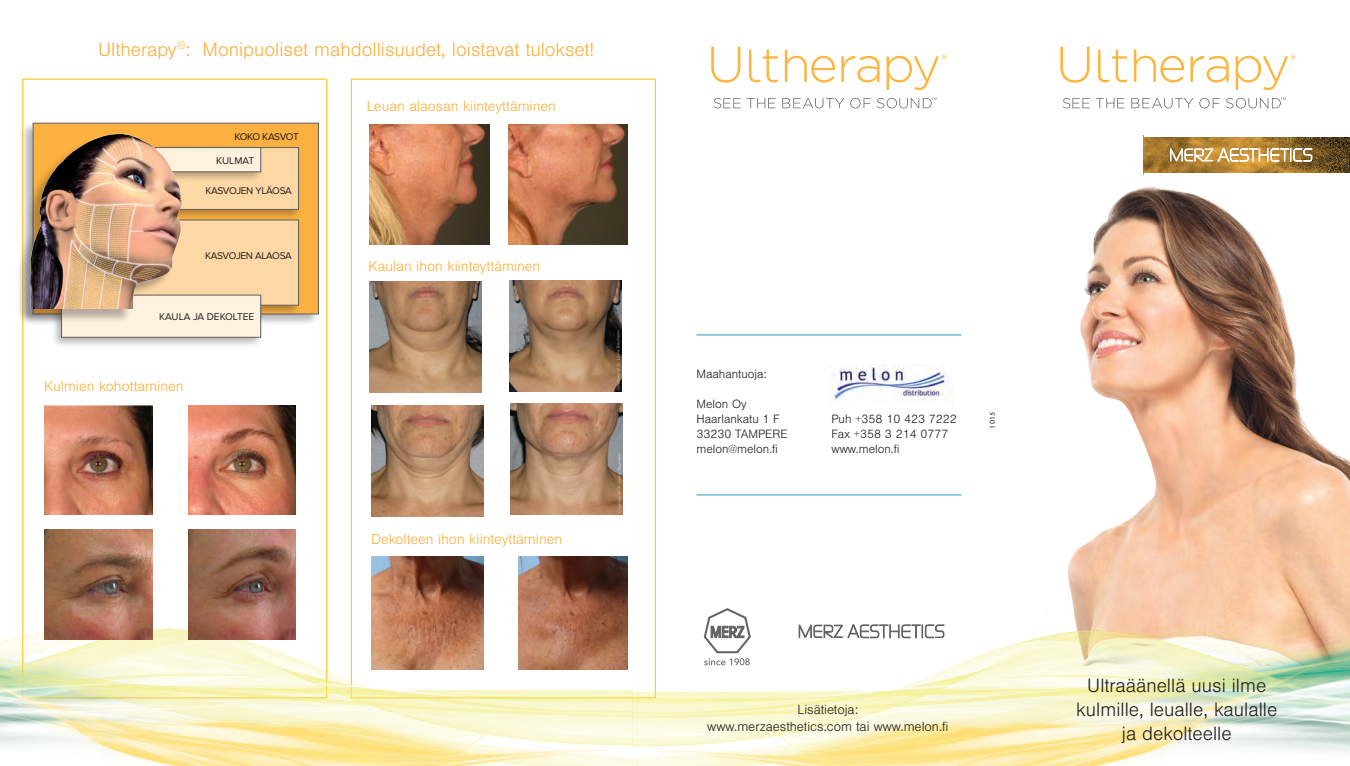
<style>
.page{position:relative;width:1350px;height:766px;background:#fff}
.page>*{position:absolute;margin:0;border:0;box-sizing:border-box;transform-origin:0 0}
.t1{font:300 20px/24px "Nimbus San";color:#231f20;text-align:center}
.t2{font:300 20px "Nimbus San";color:#fbb03f}
.t3{font:300 15px "Nimbus San";color:#fbb03f}
.t4{font:300 13.75px/16.5px "Nimbus San";color:#231f20;text-align:center}
.t5{font:300 12.5px "Nimbus San";color:#231f20}
.t6{font:10.12px "Proxima Nova";letter-spacing:-.03em;color:#231f20}
.t7{font:10.12px "Proxima Nova";color:#231f20}
.t8{font:7.5px "Tw Cen";color:#231f20}
</style>
<div class="page">
<img style="left:1067px;top:173px;width:283px;height:411px">
<img style="left:831px;top:364px;width:122px;height:37px">
<hr style="left:696px;top:334px;width:266px;height:1px;background:#50aeca">
<hr style="left:696px;top:494px;width:266px;height:1px;background:#50aeca">
<svg style="left:714px;top:98px;width:27px;height:10px"></svg>
<svg style="left:747px;top:98px;width:29px;height:10px"></svg>
<svg style="left:782px;top:98px;width:62px;height:10px"></svg>
<svg style="left:850px;top:98px;width:21px;height:10px"></svg>
<svg style="left:749px;top:49px;width:29px;height:33px"></svg>
<svg style="left:785px;top:49px;width:50px;height:33px"></svg>
<svg style="left:841px;top:56px;width:39px;height:26px"></svg>
<svg style="left:711px;top:46px;width:29px;height:37px"></svg>
<svg style="left:887px;top:54px;width:60px;height:36px"></svg>
<svg style="left:877px;top:97px;width:60px;height:11px"></svg>
<svg style="left:1063px;top:98px;width:27px;height:10px"></svg>
<svg style="left:1096px;top:98px;width:29px;height:10px"></svg>
<svg style="left:1131px;top:98px;width:62px;height:10px"></svg>
<svg style="left:1199px;top:98px;width:21px;height:10px"></svg>
<svg style="left:1098px;top:49px;width:29px;height:33px"></svg>
<svg style="left:1134px;top:49px;width:50px;height:33px"></svg>
<svg style="left:1191px;top:56px;width:38px;height:26px"></svg>
<svg style="left:1060px;top:46px;width:30px;height:37px"></svg>
<svg style="left:1236px;top:54px;width:60px;height:36px"></svg>
<svg style="left:1226px;top:97px;width:60px;height:11px"></svg>
<img style="left:632px;top:584px;width:718px;height:181px">
<img style="left:45px;top:405px;width:107px;height:109px">
<img style="left:188px;top:405px;width:108px;height:109px">
<img style="left:509px;top:124px;width:119px;height:120px">
<img style="left:370px;top:124px;width:119px;height:120px">
<img style="left:511px;top:403px;width:111px;height:111px">
<img style="left:370px;top:281px;width:111px;height:112px">
<img style="left:510px;top:280px;width:111px;height:112px">
<img style="left:372px;top:405px;width:111px;height:111px">
<img style="left:519px;top:556px;width:109px;height:53px">
<img style="left:372px;top:556px;width:111px;height:53px">
<img style="left:1144px;top:137px;width:206px;height:36px">
<svg style="left:1170px;top:148px;width:142px;height:13px"></svg>
<hr style="left:1144px;top:173px;width:206px;height:1px;background:#fff">
<div style="left:20px;top:121px;width:300px;height:206px;background:#231f20;opacity:.33"></div>
<div style="left:33px;top:123px;width:286px;height:191px;background:#fbb03f;border:1px solid #5f5f62"></div>
<div style="left:155px;top:144px;width:147px;height:76px;background:#231f20;opacity:.33"></div>
<div style="left:166px;top:147px;width:133px;height:63px;background:#fed8a4;border:1px solid #5f5f62"></div>
<div style="left:144px;top:144px;width:120px;height:39px;background:#231f20;opacity:.33"></div>
<div style="left:155px;top:147px;width:106px;height:25px;background:#fef1dd;border:1px solid #5f5f62"></div>
<div style="left:119px;top:217px;width:183px;height:99px;background:#231f20;opacity:.33"></div>
<div style="left:130px;top:220px;width:169px;height:85px;background:#fed8a4;border:1px solid #5f5f62"></div>
<div style="left:50px;top:292px;width:214px;height:56px;background:#231f20;opacity:.33"></div>
<div style="left:61px;top:295px;width:200px;height:42px;background:#fef1dd"></div>
<div style="left:16px;top:136px;width:164px;height:187px;background:#231f20;opacity:.33"></div>
<img style="left:27px;top:132px;width:158px;height:177px">
<img style="left:0;top:609px;width:632px;height:156px">
<img style="left:45px;top:529px;width:107px;height:109px">
<img style="left:188px;top:529px;width:108px;height:109px">
<p class="t2" style="left:98px;top:39px;width:498px">Ultherapy<sup>®</sup>: Monipuoliset mahdollisuudet, loistavat tulokset!</p>
<p class="t6" style="left:235px;top:130px;width:66px">KOKO KASVOT</p>
<p class="t6" style="left:216px;top:154px;width:40px">KULMAT</p>
<p class="t6" style="left:205px;top:185px;width:88px">KASVOJEN YLÄOSA</p>
<p class="t6" style="left:205px;top:250px;width:88px">KASVOJEN ALAOSA</p>
<p class="t7" style="left:159px;top:311px;width:97px">KAULA JA DEKOLTEE</p>
<p class="t3" style="left:44px;top:378px;width:141px">Kulmien kohottaminen</p>
<p class="t3" style="left:367px;top:98px;width:191px">Leuan alaosan kiinteyttäminen</p>
<p class="t3" style="left:369px;top:258px;width:173px">Kaulan ihon kiinteyttäminen</p>
<p class="t3" style="left:371px;top:530px;width:193px">Dekolteen ihon kiinteyttäminen</p>
<p class="t5" style="left:696px;top:367px;width:72px">Maahantuoja:</p>
<p class="t5" style="left:696px;top:397px;width:52px">Melon Oy</p>
<p class="t5" style="left:696px;top:412px;width:85px">Haarlankatu 1 F</p>
<p class="t5" style="left:831px;top:412px;width:127px">Puh +358 10 423 7222</p>
<p class="t5" style="left:696px;top:427px;width:93px">33230 TAMPERE</p>
<p class="t5" style="left:831px;top:427px;width:119px">Fax +358 3 214 0777</p>
<p class="t5" style="left:696px;top:442px;width:83px">melon@melon.fi</p>
<p class="t5" style="left:831px;top:442px;width:70px">www.melon.fi</p>
<p class="t8" style="left:988px;top:428px;width:18px;rotate:-90deg">1015</p>
<p class="t4" style="left:707px;top:701px;width:243px">Lisätietoja:<br>www.merzaesthetics.com tai www.melon.fi</p>
<p class="t1" style="left:1076px;top:674px;width:203px">Ultraäänellä uusi ilme kulmille, leualle, kaulalle ja dekolteelle</p>
</div>
